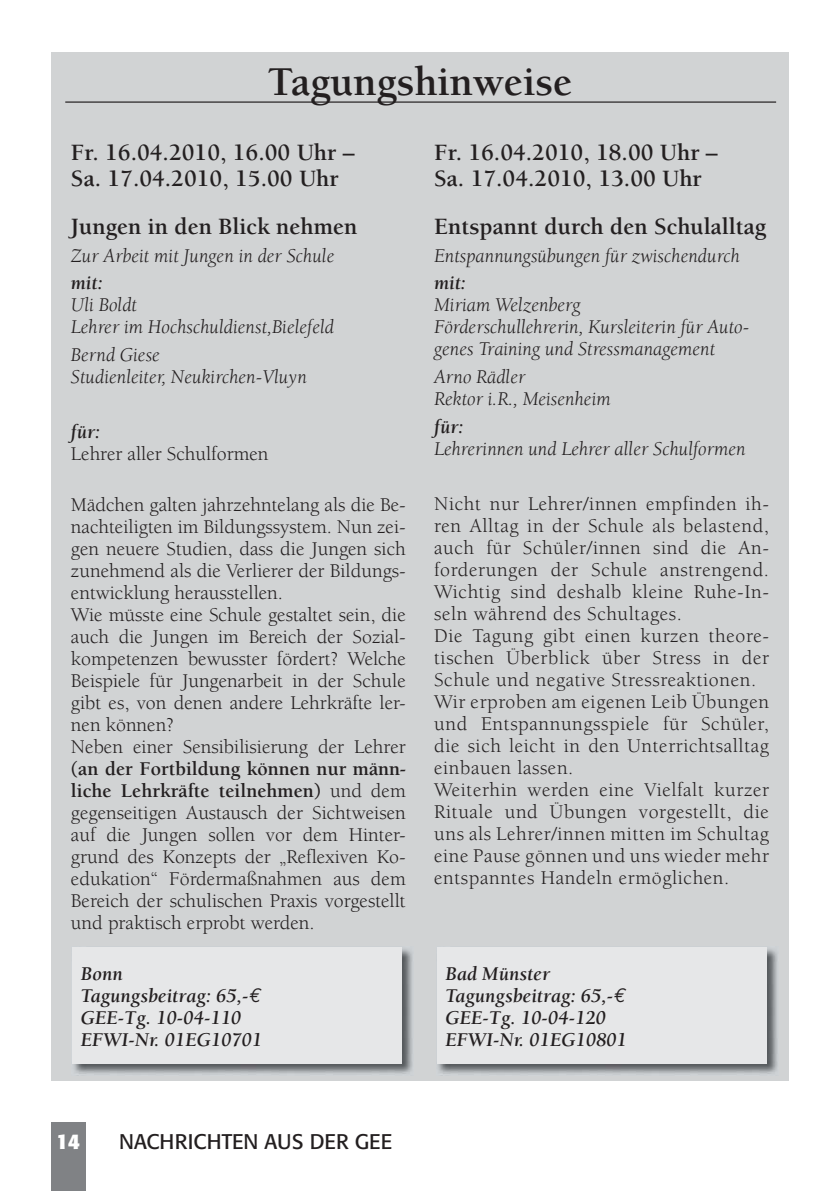
<style>
.page{position:relative;width:840px;height:1191px;background:#fff}
.page>*{position:absolute;margin:0;border:0;box-sizing:border-box;transform-origin:0 0}
.t1{font:700 42px "Berkeley";color:#231f20}
.t2{font:700 24px/26px "Berkeley";color:#231f20}
.t3{font:21px "Formata";color:#231f20}
.t4{font:700 21px "Formata";color:#fff}
.t5{font:20px/22px "Berkeley";letter-spacing:.03em;color:#231f20;text-align:justify}
.t6{font:20px/22px "Berkeley";color:#231f20}
.t7{font:italic 20px/22px "Berkeley";color:#231f20}
.t8{font:italic 700 20px/22px "Berkeley";color:#231f20}
.s1{font-weight:700}
.s2{font-family:"Euro Mono";font-weight:400}
</style>
<div class="page">
<div style="left:51px;top:1123px;width:34px;height:68px;background:#808285"></div>
<div style="left:51px;top:52px;width:737px;height:1028px;background:#d1d3d4"></div>
<hr style="left:65px;top:101px;width:710px;height:2px;background:#231f20">
<img style="left:72px;top:947px;width:341px;height:127px">
<div style="left:72px;top:947px;width:329px;height:116px;background:#e6e7e8"></div>
<img style="left:437px;top:947px;width:340px;height:127px">
<div style="left:437px;top:947px;width:328px;height:116px;background:#e6e7e8"></div>
<h1 class="t1" style="left:267px;top:66px;width:306px">Tagungshinweise</h1>
<p class="t2" style="left:71px;top:141px;width:285px">Fr. 16.04.2010, 16.00 Uhr –<br>Sa. 17.04.2010, 15.00 Uhr</p>
<p class="t2" style="left:71px;top:215px;width:288px">Jungen in den Blick nehmen</p>
<p class="t7" style="left:71px;top:246px;width:265px">Zur Arbeit mit Jungen in der Schule</p>
<p class="t8" style="left:71px;top:274px;width:33px">mit:</p>
<p class="t7" style="left:71px;top:296px;width:264px">Uli Boldt<br>Lehrer im Hochschuldienst,Bielefeld</p>
<p class="t7" style="left:71px;top:345px;width:237px">Bernd Giese<br>Studienleiter, Neukirchen-Vluyn</p>
<p class="t8" style="left:71px;top:423px;width:31px">für:</p>
<p class="t6" style="left:71px;top:445px;width:199px">Lehrer aller Schulformen</p>
<p class="t6" style="left:71px;top:495px;width:336px">Mädchen galten jahrzehntelang als die Be&shy;nachteiligten im Bildungssystem. Nun zei&shy;gen neuere Studien, dass die Jungen sich zunehmend als die Verlierer der Bildungs&shy;entwicklung herausstellen.<br>Wie müsste eine Schule gestaltet sein, die auch die Jungen im Bereich der Sozial&shy;kompetenzen bewusster fördert? Welche Beispiele für Jungenarbeit in der Schule gibt es, von denen andere Lehrkräfte ler&shy;nen können?<br>Neben einer Sensibilisierung der Lehrer</p>
<p class="t5" style="left:71px;top:759px;width:336px"><span class="s1">(an der Fortbildung können nur männ&shy;liche Lehrkräfte teilnehmen)</span> und dem gegenseitigen Austausch der Sichtweisen auf die Jungen sollen vor dem Hinter&shy;grund des Konzepts der „Reflexiven Ko&shy;edukation“ Fördermaßnahmen aus dem Bereich der schulischen Praxis vorgestellt und praktisch erprobt werden.</p>
<p class="t2" style="left:434px;top:141px;width:285px">Fr. 16.04.2010, 18.00 Uhr –<br>Sa. 17.04.2010, 13.00 Uhr</p>
<p class="t2" style="left:434px;top:215px;width:333px">Entspannt durch den Schulalltag</p>
<p class="t7" style="left:434px;top:246px;width:307px">Entspannungsübungen für zwischendurch</p>
<p class="t8" style="left:434px;top:274px;width:33px">mit:</p>
<p class="t7" style="left:434px;top:296px;width:316px">Miriam Welzenberg<br>Förderschullehrerin, Kursleiterin für Auto&shy;genes Training und Stressmanagement</p>
<p class="t7" style="left:434px;top:367px;width:178px">Arno Rädler<br>Rektor i.R., Meisenheim</p>
<p class="t8" style="left:434px;top:417px;width:31px">für:</p>
<p class="t7" style="left:434px;top:439px;width:313px">Lehrerinnen und Lehrer aller Schulformen</p>
<p class="t5" style="left:434px;top:494px;width:336px;text-align:left">Nicht nur Lehrer/innen empfinden ih&shy;ren Alltag in der Schule als belastend, auch für Schüler/innen sind die An&shy;forderungen der Schule anstrengend.<br>Wichtig sind deshalb kleine Ruhe-In&shy;seln während des Schultages.<br>Die Tagung gibt einen kurzen theore&shy;tischen Überblick über Stress in der Schule und negative Stressreaktionen.<br>Wir erproben am eigenen Leib Übungen und Entspannungsspiele für Schüler, die sich leicht in den Unterrichtsalltag einbauen lassen.<br>Weiterhin werden eine Vielfalt kurzer Rituale und Übungen vorgestellt, die uns als Lehrer/innen mitten im Schultag eine Pause gönnen und uns wieder mehr entspanntes Handeln ermöglichen.</p>
<p class="t8" style="left:81px;top:964px;width:183px">Bonn<br>Tagungsbeitrag: 65,-<span class="s2">€<br></span>GEE-Tg. 10-04-110<br>EFWI-Nr. 01EG10701</p>
<p class="t8" style="left:445px;top:964px;width:183px">Bad Münster<br>Tagungsbeitrag: 65,-<span class="s2">€<br></span>GEE-Tg. 10-04-120<br>EFWI-Nr. 01EG10801</p>
<p class="t4" style="left:56px;top:1132px;width:26px">14</p>
<p class="t3" style="left:119px;top:1132px;width:274px">NACHRICHTEN AUS DER GEE</p>
</div>
